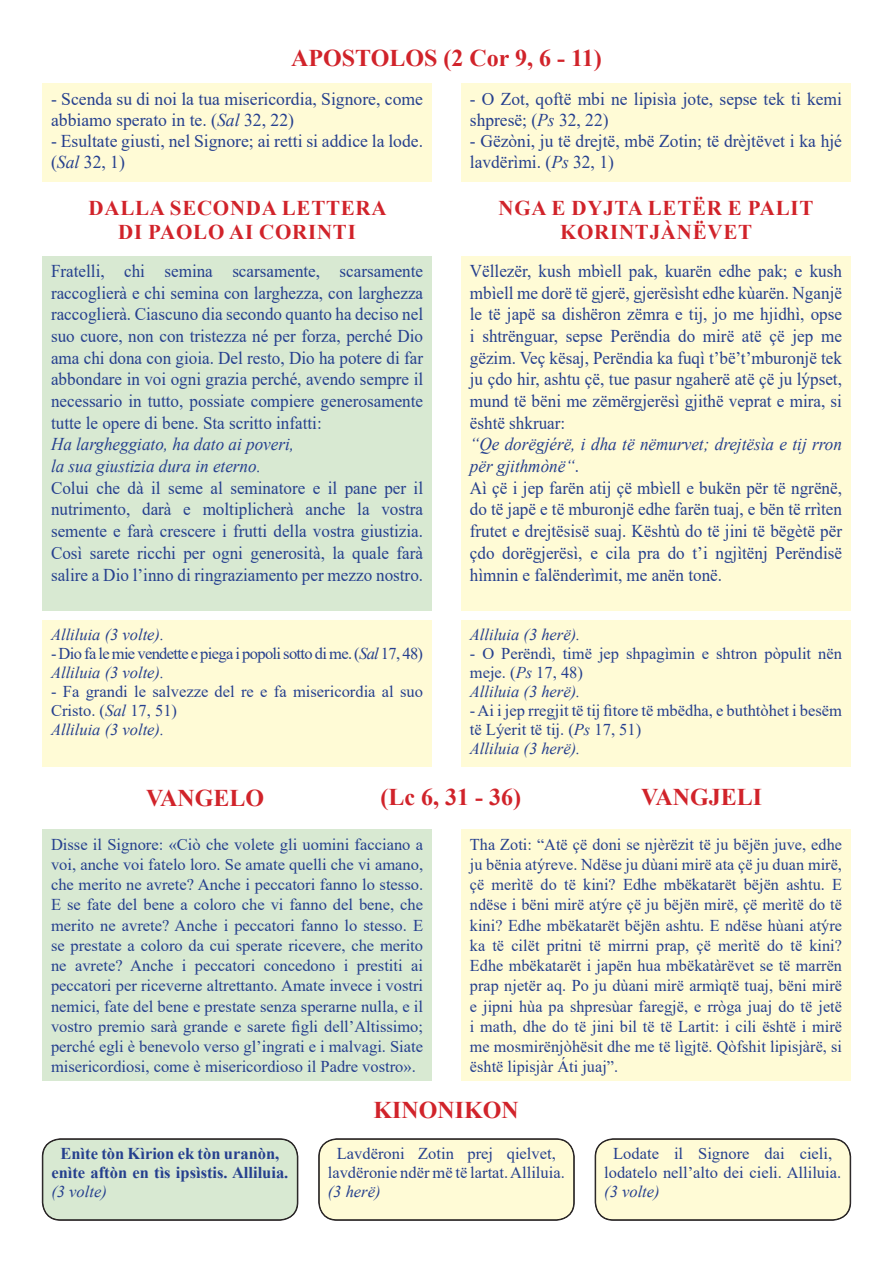
<style>
.page{position:relative;width:893px;height:1263px;background:#fff}
.page>*{position:absolute;margin:0;border:0;box-sizing:border-box;transform-origin:0 0}
.t1{font:700 24px "Times New Roman";color:#d1232a}
.t2{font:700 21px/24.2px "Times New Roman";letter-spacing:.035em;color:#d1232a;text-align:center}
.t3{font:18px/21.6px "Times New Roman";color:#253f8e;text-align:justify;scale:.95 1}
.t4{font:18px/21px "Times New Roman";color:#253f8e}
.t5{font:italic 18px/21.6px "Times New Roman";color:#253f8e;scale:.95 1}
.t6{font:16.5px/20.2px "Times New Roman";color:#253f8e}
.t7{font:16.5px/18.9px "Times New Roman";letter-spacing:-.04em;color:#253f8e}
.t8{font:700 16.5px/19px "Times New Roman";color:#253f8e;text-align:center}
.t9{font:italic 16.5px "Times New Roman";color:#253f8e}
.s1{font-style:italic}
</style>
<div class="page">
<div style="left:43px;top:620px;width:389px;height:146px;background:#fffbd6"></div>
<div style="left:461px;top:620px;width:389px;height:146px;background:#fffbd6"></div>
<div style="left:43px;top:256px;width:389px;height:355px;background:#d8e9d2"></div>
<div style="left:461px;top:256px;width:389px;height:355px;background:#fffbd6"></div>
<div style="left:461px;top:84px;width:389px;height:98px;background:#fffbd6"></div>
<div style="left:43px;top:84px;width:389px;height:98px;background:#fffbd6"></div>
<div style="left:43px;top:830px;width:389px;height:251px;background:#d8e9d2"></div>
<div style="left:461px;top:830px;width:389px;height:251px;background:#fffbd6"></div>
<div style="left:43px;top:1139px;width:255px;height:81px;background:#d8e9d2;border-radius:18px"></div>
<div style="left:43px;top:1139px;width:254px;height:81px;border:1px solid #231f20;border-radius:18px"></div>
<div style="left:319px;top:1139px;width:255px;height:81px;background:#fffbd6;border-radius:18px"></div>
<div style="left:319px;top:1139px;width:255px;height:81px;border:1px solid #231f20;border-radius:18px"></div>
<div style="left:595px;top:1139px;width:255px;height:81px;background:#fffbd6;border-radius:18px"></div>
<div style="left:596px;top:1139px;width:254px;height:81px;border:1px solid #231f20;border-radius:18px"></div>
<h1 class="t1" style="left:291px;top:41px;width:312px">APOSTOLOS (2 Cor 9, 6 - 11)</h1>
<p class="t4" style="left:51px;top:87px;width:374px">- Scenda su di noi la tua misericordia, Signore, come abbiamo sperato in te. (<span class="s1">Sal</span> 32, 22)</p>
<p class="t4" style="left:51px;top:129px;width:374px">- Esultate giusti, nel Signore; ai retti si addice la lode. (<span class="s1">Sal</span> 32, 1)</p>
<p class="t2" style="left:89px;top:195px;width:299px">DALLA SECONDA LETTERA<br>DI PAOLO AI CORINTI</p>
<p class="t3" style="left:51px;top:260px;width:393px">Fratelli, chi semina scarsamente, scarsamente raccoglierà e chi semina con larghezza, con larghezza raccoglierà. Ciascuno dia secondo quanto ha deciso nel suo cuore, non con tristezza né per forza, perché Dio ama chi dona con gioia. Del resto, Dio ha potere di far abbondare in voi ogni grazia perché, avendo sempre il necessario in tutto, possiate compiere generosamente tutte le opere di bene. Sta scritto infatti:</p>
<p class="t5" style="left:51px;top:433px;width:257px">Ha largheggiato, ha dato ai poveri, la sua giustizia dura in eterno.</p>
<p class="t3" style="left:51px;top:476px;width:393px">Colui che dà il seme al seminatore e il pane per il nutrimento, darà e moltiplicherà anche la vostra semente e farà crescere i frutti della vostra giustizia.<br>Così sarete ricchi per ogni generosità, la quale farà salire a Dio l’inno di ringraziamento per mezzo nostro.</p>
<p class="t9" style="left:51px;top:623px;width:115px">Alliluia (3 volte).</p>
<p class="t7" style="left:51px;top:644px;width:374px">- Dio fa le mie vendette e piega i popoli sotto di me. (<span class="s1">Sal</span> 17, 48)<br><span class="s1">Alliluia (3 volte).</span></p>
<p class="t6" style="left:51px;top:681px;width:374px;line-height:18.9px">- Fa grandi le salvezze del re e fa misericordia al suo<br>Cristo. (<span class="s1">Sal</span> 17, 51)<br><span class="s1">Alliluia (3 volte).</span></p>
<p class="t4" style="left:470px;top:87px;width:374px">- O Zot, qoftë mbi ne lipisìa jote, sepse tek ti kemi shpresë; (<span class="s1">Ps</span> 32, 22)</p>
<p class="t4" style="left:470px;top:129px;width:374px">- Gёzòni, ju tё drejtё, mbё Zotin; tё drèjtёvet i ka hjé lavdёrìmi. (<span class="s1">Ps</span> 32, 1)</p>
<p class="t2" style="left:499px;top:195px;width:316px">NGA E DYJTA LETËR E PALIT<br>KORINTJÀNЁVET</p>
<p class="t3" style="left:470px;top:260px;width:393px">Vёllezёr, kush mbìell pak, kuarën edhe pak; e kush mbìell me dorë të gjerё, gjerёsìsht edhe kùarën. Nganjё le tё japё sa dishëron zёmra e tij, jo me hjidhì, opse i shtrënguar, sepse Perёndia do mirё atё çё jep me gёzim. Veç kёsaj, Perёndia ka fuqì t’bë’t’mburonjё tek ju çdo hir, ashtu çё, tue pasur ngaherё atё çё ju lýpset, mund të bёni me zёmёrgjerёsì gjithё veprat e mira, si ёshtё shkruar:</p>
<p class="t3" style="left:470px;top:433px;width:393px;text-align:left"><span class="s1">“Qe dorёgjérё, i dha tё nёmurvet; drejtёsìa e tij rron pёr gjithmònё“</span>.<br>Aì çё i jep farёn atij çё mbìell e bukёn pёr tё ngrёnё, do tё japё e tё mburonjë edhe farёn tuaj, e bёn tё rrìten frutet e drejtёsisё suaj. Kёshtù do tё jini tё bёgètё pёr çdo dorëgjerёsì, e cila pra do t’i ngjìtënj Perёndisё hìmnin e falёnderìmit, me anёn tonё.</p>
<p class="t9" style="left:470px;top:623px;width:112px">Alliluia (3 herё).</p>
<p class="t6" style="left:470px;top:643px;width:374px;line-height:19px">- O Perёndì, timë jep shpagìmin e shtron pòpulit nёn meje. (<span class="s1">Ps</span> 17, 48)<br><span class="s1">Alliluia (3 herё).</span></p>
<p class="t6" style="left:470px;top:700px;width:374px;line-height:18.9px">- Ai i jep rregjit të tij fitore të mbëdha, e buthtòhet i besëm të Lýerit të tij. (<span class="s1">Ps</span> 17, 51)<br><span class="s1">Alliluia (3 herё).</span></p>
<h1 class="t1" style="left:146px;top:780px;width:120px">VANGELO</h1>
<h1 class="t1" style="left:380px;top:779px;width:142px">(Lc 6, 31 - 36)</h1>
<h1 class="t1" style="left:641px;top:779px;width:122px">VANGJELI</h1>
<p class="t6" style="left:51px;top:833px;width:374px;text-align:justify">Disse il Signore: «Ciò che volete gli uomini facciano a voi, anche voi fatelo loro. Se amate quelli che vi amano, che merito ne avrete? Anche i peccatori fanno lo stesso.<br>E se fate del bene a coloro che vi fanno del bene, che merito ne avrete? Anche i peccatori fanno lo stesso. E se prestate a coloro da cui sperate ricevere, che merito ne avrete? Anche i peccatori concedono i prestiti ai peccatori per riceverne altrettanto. Amate invece i vostri nemici, fate del bene e prestate senza sperarne nulla, e il vostro premio sarà grande e sarete figli dell’Altissimo; perché egli è benevolo verso gl’ingrati e i malvagi. Siate misericordiosi, come è misericordioso il Padre vostro».</p>
<p class="t6" style="left:470px;top:833px;width:374px;text-align:justify">Tha Zoti: “Atë çë doni se njèrëzit të ju bëjën juve, edhe ju bënia atýreve. Ndëse ju dùani mirë ata çë ju duan mirë, çë merìtë do të kini? Edhe mbëkatarët bëjën ashtu. E ndëse i bëni mirë atýre çë ju bëjën mirë, çë merìtë do të kini? Edhe mbëkatarët bëjën ashtu. E ndëse hùani atýre ka të cilët pritni të mirrni prap, çë merìtë do të kini?<br>Edhe mbëkatarët i japën hua mbëkatàrëvet se të marrën prap njetër aq. Po ju dùani mirë armìqtë tuaj, bëni mirë e jipni hùa pa shpresùar faregjë, e rròga juaj do të jetë i math, dhe do të jini bil të të Lartit: i cili është i mirë me mosmirënjòhësit dhe me të lìgjtë. Qòfshit lipisjàrë, si është lipisjàr Áti juaj”.</p>
<h1 class="t1" style="left:373px;top:1093px;width:147px">KINONIKON</h1>
<p class="t8" style="left:51px;top:1143px;width:239px">Enìte tòn Kìrion ek tòn uranòn, enìte aftòn en tìs ipsìstis. Alliluia.</p>
<p class="t9" style="left:51px;top:1180px;width:57px">(3 volte)</p>
<p class="t6" style="left:328px;top:1144px;width:239px;line-height:19px;text-align:center">Lavdëroni Zotin prej qielvet, lavdëronie ndër më të lartat. Alliluia.</p>
<p class="t9" style="left:328px;top:1180px;width:54px">(3 herë)</p>
<p class="t6" style="left:604px;top:1144px;width:239px;line-height:19px;text-align:center">Lodate il Signore dai cieli, lodatelo nell’alto dei cieli. Alliluia.</p>
<p class="t9" style="left:604px;top:1180px;width:57px">(3 volte)</p>
</div>
